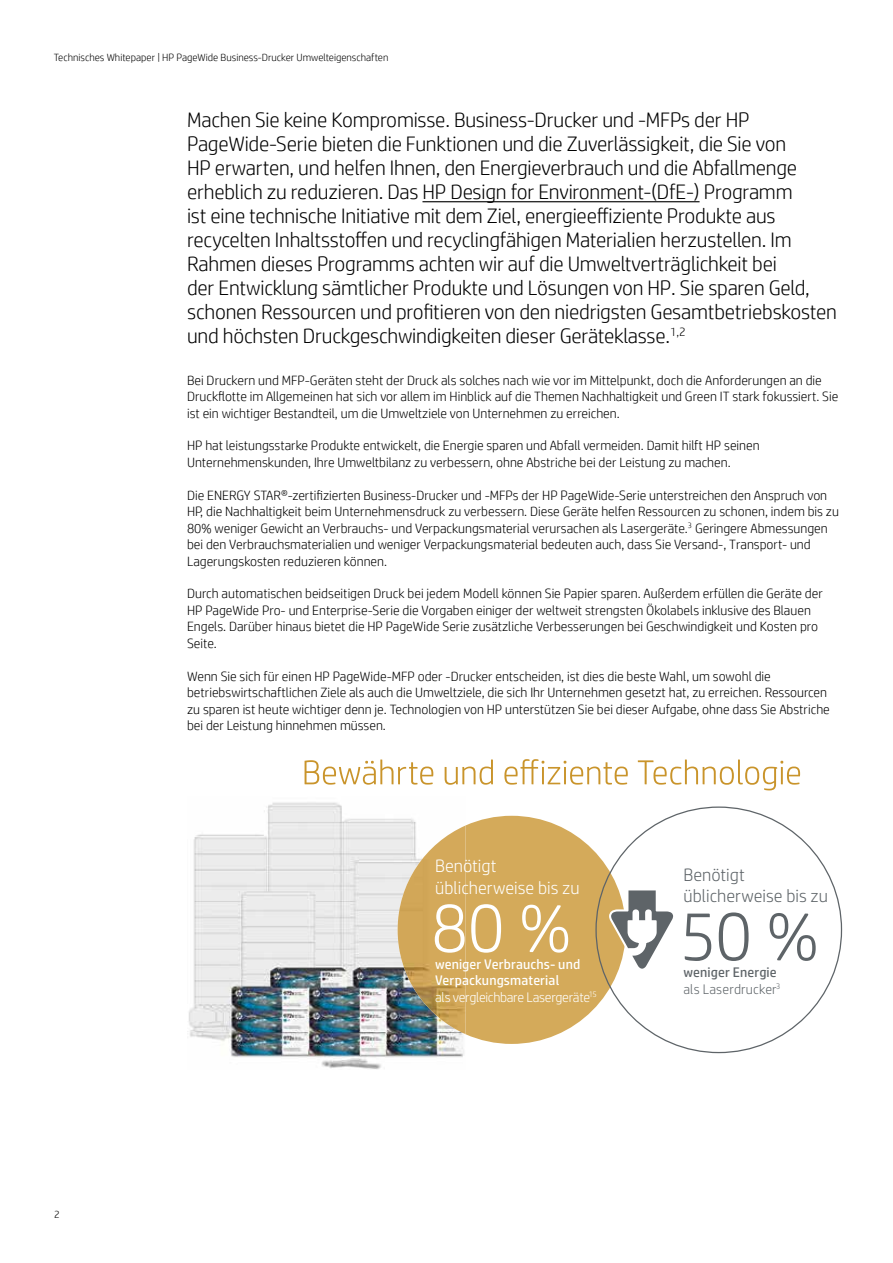
<style>
.page{position:relative;width:893px;height:1263px;background:#fff}
.page>*{position:absolute;margin:0;border:0;box-sizing:border-box;transform-origin:0 0}
.t1{font:300 69px "HP Simplified";color:#fff}
.t2{font:300 69px "HP Simplified";color:#5e6468}
.t3{font:300 21px/24px "HP Simplified";letter-spacing:-.01em;color:#000}
.t4{font:300 18px/21.6px "HP Simplified";color:#fff}
.t5{font:300 18px/21.6px "HP Simplified";letter-spacing:.005em;color:#5e6468}
.t6{font:13.8px/16.6px "HP Simplified";letter-spacing:.01em;color:#fff}
.t7{font:300 13.8px/16.6px "HP Simplified";letter-spacing:.01em;color:#5e6468}
.t8{font:300 13.5px/16.5px "HP Simplified";color:#000}
.t9{font:300 10.5px "HP Simplified";color:#000}
.s1{font-weight:300}
.s2{font-weight:400}
</style>
<div class="page">
<hr style="left:422px;top:201px;width:278px;height:1px;background:#000">
<img style="left:187px;top:802px;width:277px;height:268px">
<img style="left:398px;top:825px;width:67px;height:209px">
<svg style="left:672px;top:806px;width:170px;height:247px"></svg>
<svg style="left:465px;top:816px;width:210px;height:228px"></svg>
<svg style="left:305px;top:759px;width:495px;height:31px"></svg>
<p class="t9" style="left:54px;top:50px;width:336px">Technisches Whitepaper | HP PageWide Business-Drucker Umwelteigenschaften</p>
<p class="t3" style="left:187px;top:107px;width:651px">Machen Sie keine Kompromisse. Business-Drucker und -MFPs der HP PageWide-Serie bieten die Funktionen und die Zuverlässigkeit, die Sie von<br>HP erwarten, und helfen Ihnen, den Energieverbrauch und die Abfallmenge erheblich zu reduzieren. Das HP Design for Environment-(DfE-) Programm<br>ist eine technische Initiative mit dem Ziel, energieeffiziente Produkte aus recycelten Inhaltsstoffen und recyclingfähigen Materialien herzustellen. Im Rahmen dieses Programms achten wir auf die Umweltverträglichkeit bei<br>der Entwicklung sämtlicher Produkte und Lösungen von HP. Sie sparen Geld, schonen Ressourcen und profitieren von den niedrigsten Gesamtbetriebskosten und höchsten Druckgeschwindigkeiten dieser Geräteklasse. <sup>1,2</sup></p>
<p class="t8" style="left:187px;top:371px;width:653px">Bei Druckern und MFP-Geräten steht der Druck als solches nach wie vor im Mittelpunkt, doch die Anforderungen an die<br>Druckflotte im Allgemeinen hat sich vor allem im Hinblick auf die Themen Nachhaltigkeit und Green IT stark fokussiert. Sie ist ein wichtiger Bestandteil, um die Umweltziele von Unternehmen zu erreichen.</p>
<p class="t8" style="left:187px;top:437px;width:574px">HP hat leistungsstarke Produkte entwickelt, die Energie sparen und Abfall vermeiden. Damit hilft HP seinen<br>Unternehmenskunden, Ihre Umweltbilanz zu verbessern, ohne Abstriche bei der Leistung zu machen.</p>
<p class="t8" style="left:187px;top:486px;width:653px">Die ENERGY STAR®-zertifizierten Business-Drucker und -MFPs der HP PageWide-Serie unterstreichen den Anspruch von HP, die Nachhaltigkeit beim Unternehmensdruck zu verbessern. Diese Geräte helfen Ressourcen zu schonen, indem bis zu 80% weniger Gewicht an Verbrauchs- und Verpackungsmaterial verursachen als Lasergeräte.<sup>3</sup> Geringere Abmessungen bei den Verbrauchsmaterialien und weniger Verpackungsmaterial bedeuten auch, dass Sie Versand-, Transport- und Lagerungskosten reduzieren können.</p>
<p class="t8" style="left:187px;top:585px;width:637px">Durch automatischen beidseitigen Druck bei jedem Modell können Sie Papier sparen. Außerdem erfüllen die Geräte der HP PageWide Pro- und Enterprise-Serie die Vorgaben einiger der weltweit strengsten Ökolabels inklusive des Blauen Engels. Darüber hinaus bietet die HP PageWide Serie zusätzliche Verbesserungen bei Geschwindigkeit und Kosten pro Seite.</p>
<p class="t8" style="left:187px;top:667px;width:644px">Wenn Sie sich für einen HP PageWide-MFP oder -Drucker entscheiden, ist dies die beste Wahl, um sowohl die betriebswirtschaftlichen Ziele als auch die Umweltziele, die sich Ihr Unternehmen gesetzt hat, zu erreichen. Ressourcen zu sparen ist heute wichtiger denn je. Technologien von HP unterstützen Sie bei dieser Aufgabe, ohne dass Sie Abstriche bei der Leistung hinnehmen müssen.</p>
<p class="t9" style="left:54px;top:1207px;width:7px">2</p>
<h3 class="t4" style="left:435px;top:855px;width:146px">Benötigt üblicherweise bis zu</h3>
<h1 class="t1" style="left:431px;top:883px;width:141px">80%</h1>
<p class="t6" style="left:435px;top:955px;width:163px">weniger Verbrauchs- und<br>Verpackungsmaterial<br><span class="s1">als vergleichbare Lasergeräte</span><sup>15</sup></p>
<h3 class="t5" style="left:683px;top:863px;width:146px">Benötigt üblicherweise bis zu</h3>
<h1 class="t2" style="left:679px;top:891px;width:141px">50%</h1>
<p class="t7" style="left:683px;top:963px;width:98px"><span class="s2">weniger Energie </span>als Laserdrucker<sup>3</sup></p>
</div>
